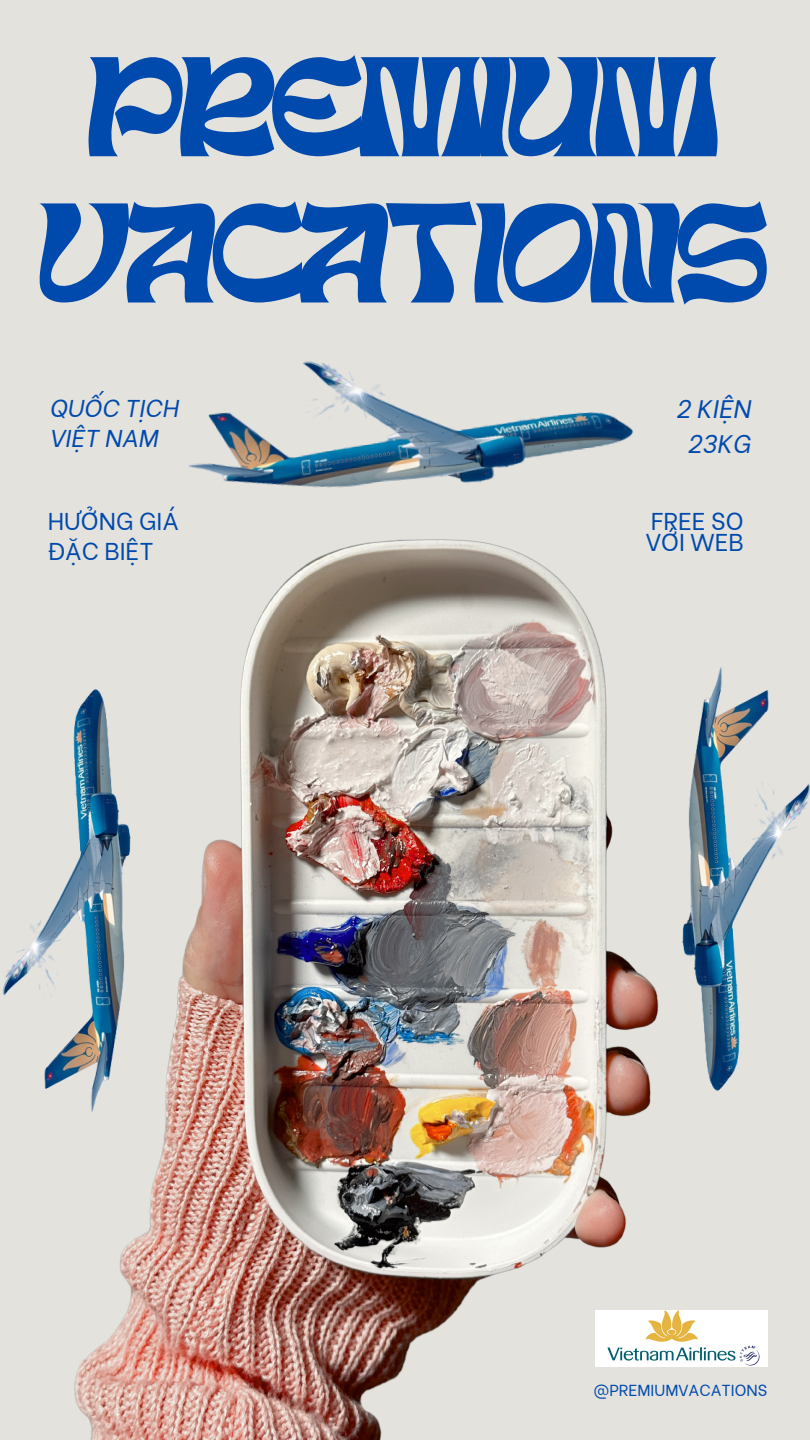
<style>
.page{position:relative;width:810px;height:1440px;background:#e4e2dd}
.page>*{position:absolute;margin:0;border:0;box-sizing:border-box;transform-origin:0 0}
.t1{font:134.4px/146.2px "Sceageus";letter-spacing:-.045em;color:#004aad;text-align:center}
.t2{font:italic 25.3px/35.2px "Be Vietnam";color:#004aad;text-align:center}
.t3{font:24.3px/21px "Be Vietnam";color:#004aad}
.t4{font:italic 24.3px/30px "Be Vietnam";color:#004aad}
.t5{font:15.9px "Be Vietnam";color:#004aad}
</style>
<div class="page">
<img style="left:74px;top:604px;width:694px;height:836px">
<img style="left:188px;top:361px;width:445px;height:243px">
<img style="left:2px;top:671px;width:151px;height:466px">
<img style="left:657px;top:643px;width:153px;height:465px">
<img style="left:595px;top:1310px;width:173px;height:56px">
<h1 class="t1" style="left:39px;top:50px;width:733px">PREMIUM<br>VACATIONS</h1>
<h2 class="t4" style="left:49px;top:391px;width:131px">QUỐC TỊCH<br>VIỆT NAM</h2>
<h2 class="t3" style="left:48px;top:504px;width:133px;line-height:30px">HƯỞNG GIÁ<br>ĐẶC BIỆT</h2>
<p class="t2" style="left:675px;top:389px;width:76px">2 KIỆN<br>23KG</p>
<h2 class="t3" style="left:646px;top:508px;width:99px">FREE SO<br>VỚI WEB</h2>
<p class="t5" style="left:593px;top:1377px;width:176px">@PREMIUMVACATIONS</p>
</div>
